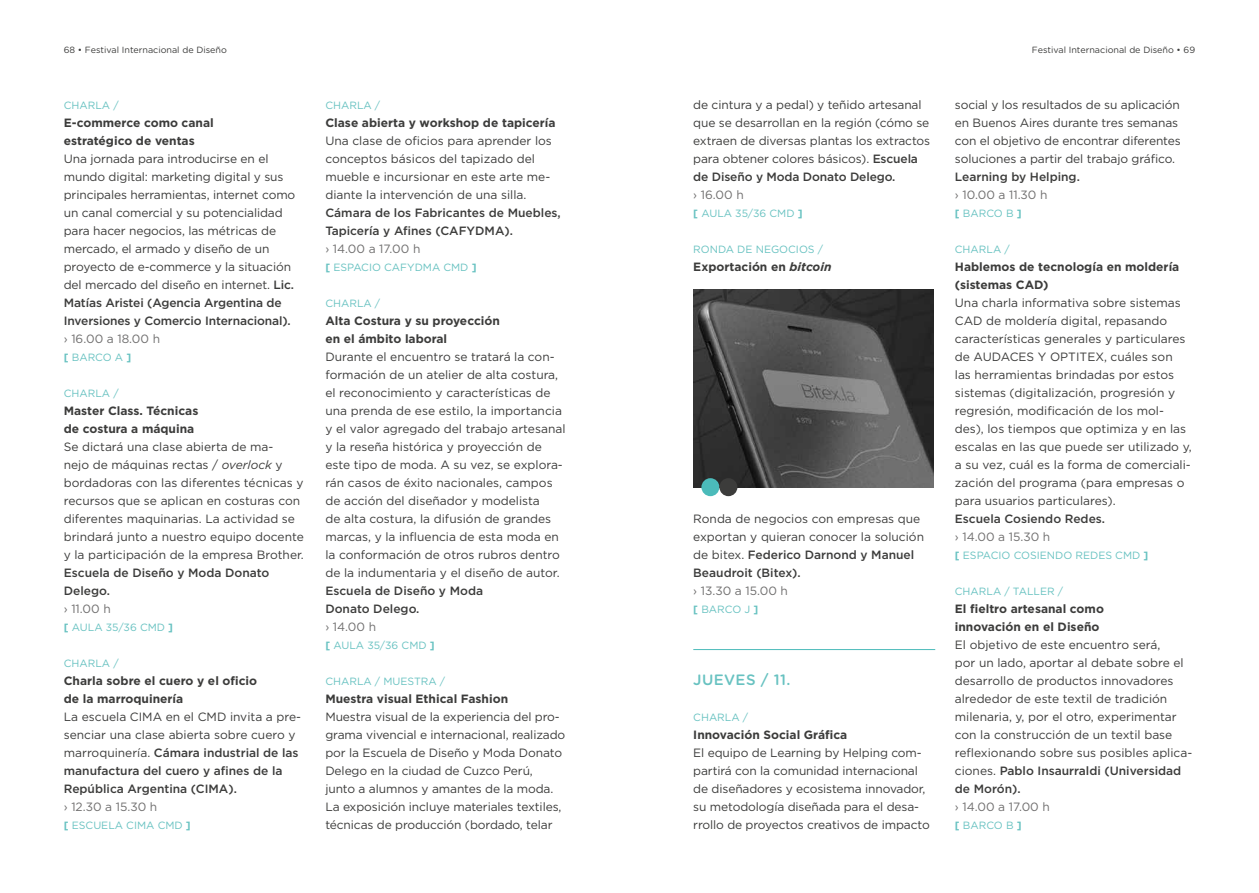
<style>
.page{position:relative;width:1259px;height:893px;background:#fff}
.page>*{position:absolute;margin:0;border:0;box-sizing:border-box;transform-origin:0 0}
.t1{font:500 15px "Gotham Rounded";letter-spacing:.025em;color:#68c2c1}
.t2{font:12px/18px "Gotham";color:#3c3c3b}
.t3{font:700 12px/18px "Gotham";color:#3c3c3b}
.t4{font:500 12px/18px "Gotham";color:#3c3c3b}
.t5{font:12px "Gotham";color:#706f6f}
.t6{font:10.5px "Gotham";color:#68c2c1}
.t7{font:9px "Gotham Rounded";color:#3c3c3b}
.s1{font-weight:500}
.s2{font-weight:700}
.s3{font-style:italic}
</style>
<div class="page">
<img style="left:693px;top:289px;width:240px;height:198px">
<hr style="left:693px;top:649px;width:242px;height:1px;background:#4bbbba">
<div style="left:701px;top:478px;width:18px;height:18px;background:#4bbbba;border-radius:50%"></div>
<div style="left:719px;top:478px;width:18px;height:18px;background:#3c3c3b;border-radius:50%"></div>
<p class="t7" style="left:64px;top:43px;width:165px">68 • Festival Internacional de Diseño</p>
<p class="t7" style="left:1032px;top:43px;width:165px">Festival Internacional de Diseño • 69</p>
<p class="t6" style="left:64px;top:99px;width:56px">CHARLA /</p>
<p class="t3" style="left:64px;top:114px;width:151px">E-commerce como canal estratégico de ventas</p>
<p class="t2" style="left:64px;top:150px;width:233px">Una jornada para introducirse en el mundo digital: marketing digital y sus principales herramientas, internet como un canal comercial y su potencialidad para hacer negocios, las métricas de mercado, el armado y diseño de un proyecto de e-commerce y la situación del mercado del diseño en internet. <span class="s1">Lic.<br>Matías Aristei (Agencia Argentina de Inversiones y Comercio Internacional).</span></p>
<p class="t5" style="left:64px;top:331px;width:98px">› 16.00 a 18.00 h</p>
<p class="t6" style="left:64px;top:351px;width:69px"><span class="s2">[</span> BARCO A <span class="s2">]</span></p>
<p class="t6" style="left:64px;top:387px;width:56px">CHARLA /</p>
<p class="t3" style="left:64px;top:402px;width:136px">Master Class. Técnicas de costura a máquina</p>
<p class="t2" style="left:64px;top:438px;width:242px">Se dictará una clase abierta de ma-<br>nejo de máquinas rectas / <span class="s3">overlock</span> y bordadoras con las diferentes técnicas y recursos que se aplican en costuras con diferentes maquinarias. La actividad se brindará junto a nuestro equipo docente y la participación de la empresa Brother.</p>
<p class="t4" style="left:64px;top:564px;width:207px">Escuela de Diseño y Moda Donato<br>Delego.</p>
<p class="t5" style="left:64px;top:601px;width:48px">› 11.00 h</p>
<p class="t6" style="left:64px;top:621px;width:111px"><span class="s2">[</span> AULA 35/36 CMD <span class="s2">]</span></p>
<p class="t6" style="left:64px;top:657px;width:56px">CHARLA /</p>
<p class="t3" style="left:64px;top:672px;width:195px">Charla sobre el cuero y el oficio de la marroquinería</p>
<p class="t2" style="left:64px;top:708px;width:239px">La escuela CIMA en el CMD invita a pre&shy;senciar una clase abierta sobre cuero y marroquinería. <span class="s1">Cámara industrial de las manufactura del cuero y afines de la República Argentina (CIMA).</span></p>
<p class="t5" style="left:64px;top:799px;width:95px">› 12.30 a 15.30 h</p>
<p class="t6" style="left:64px;top:819px;width:128px"><span class="s2">[</span> ESCUELA CIMA CMD <span class="s2">]</span></p>
<p class="t6" style="left:325px;top:99px;width:56px">CHARLA /</p>
<p class="t3" style="left:325px;top:114px;width:232px">Clase abierta y workshop de tapicería</p>
<p class="t2" style="left:325px;top:132px;width:228px">Una clase de oficios para aprender los conceptos básicos del tapizado del mueble e incursionar en este arte me&shy;diante la intervención de una silla.</p>
<p class="t4" style="left:325px;top:204px;width:237px">Cámara de los Fabricantes de Muebles,<br>Tapicería y Afines (CAFYDMA).</p>
<p class="t5" style="left:325px;top:241px;width:96px">› 14.00 a 17.00 h</p>
<p class="t6" style="left:325px;top:261px;width:153px"><span class="s2">[</span> ESPACIO CAFYDMA CMD <span class="s2">]</span></p>
<p class="t6" style="left:325px;top:297px;width:56px">CHARLA /</p>
<p class="t3" style="left:325px;top:312px;width:176px">Alta Costura y su proyección en el ámbito laboral</p>
<p class="t2" style="left:325px;top:348px;width:242px">Durante el encuentro se tratará la con&shy;formación de un atelier de alta costura, el reconocimiento y características de una prenda de ese estilo, la importancia y el valor agregado del trabajo artesanal y la reseña histórica y proyección de este tipo de moda. A su vez, se explora&shy;rán casos de éxito nacionales, campos de acción del diseñador y modelista<br>de alta costura, la difusión de grandes marcas, y la influencia de esta moda en la conformación de otros rubros dentro de la indumentaria y el diseño de autor.</p>
<p class="t4" style="left:325px;top:582px;width:159px">Escuela de Diseño y Moda<br>Donato Delego.</p>
<p class="t5" style="left:325px;top:619px;width:52px">› 14.00 h</p>
<p class="t6" style="left:325px;top:639px;width:111px"><span class="s2">[</span> AULA 35/36 CMD <span class="s2">]</span></p>
<p class="t6" style="left:325px;top:675px;width:121px">CHARLA / MUESTRA /</p>
<p class="t3" style="left:325px;top:690px;width:184px">Muestra visual Ethical Fashion</p>
<p class="t2" style="left:325px;top:708px;width:241px">Muestra visual de la experiencia del pro&shy;grama vivencial e internacional, realizado por la Escuela de Diseño y Moda Donato Delego en la ciudad de Cuzco Perú, junto a alumnos y amantes de la moda.<br>La exposición incluye materiales textiles, técnicas de producción (bordado, telar</p>
<p class="t2" style="left:693px;top:96px;width:238px">de cintura y a pedal) y teñido artesanal que se desarrollan en la región (cómo se extraen de diversas plantas los extractos para obtener colores básicos). <span class="s1">Escuela de Diseño y Moda Donato Delego.</span></p>
<p class="t5" style="left:693px;top:187px;width:52px">› 16.00 h</p>
<p class="t6" style="left:693px;top:207px;width:111px"><span class="s2">[</span> AULA 35/36 CMD <span class="s2">]</span></p>
<p class="t6" style="left:693px;top:243px;width:131px">RONDA DE NEGOCIOS /</p>
<p class="t3" style="left:693px;top:258px;width:140px">Exportación en <span class="s3">bitcoin</span></p>
<p class="t2" style="left:693px;top:510px;width:232px">Ronda de negocios con empresas que exportan y quieran conocer la solución de bitex. <span class="s1">Federico Darnond y Manuel<br>Beaudroit (Bitex).</span></p>
<p class="t5" style="left:693px;top:583px;width:96px">› 13.30 a 15.00 h</p>
<p class="t6" style="left:693px;top:603px;width:66px"><span class="s2">[</span> BARCO J <span class="s2">]</span></p>
<p class="t1" style="left:693px;top:669px;width:99px">JUEVES / 11.</p>
<p class="t6" style="left:693px;top:711px;width:56px">CHARLA /</p>
<p class="t3" style="left:693px;top:726px;width:155px">Innovación Social Gráfica</p>
<p class="t2" style="left:693px;top:744px;width:238px">El equipo de Learning by Helping com&shy;partirá con la comunidad internacional de diseñadores y ecosistema innovador, su metodología diseñada para el desa&shy;rrollo de proyectos creativos de impacto</p>
<p class="t2" style="left:955px;top:96px;width:227px">social y los resultados de su aplicación en Buenos Aires durante tres semanas con el objetivo de encontrar diferentes soluciones a partir del trabajo gráfico.</p>
<p class="t4" style="left:955px;top:168px;width:126px">Learning by Helping.</p>
<p class="t5" style="left:955px;top:187px;width:94px">› 10.00 a 11.30 h</p>
<p class="t6" style="left:955px;top:207px;width:68px"><span class="s2">[</span> BARCO B <span class="s2">]</span></p>
<p class="t6" style="left:955px;top:243px;width:56px">CHARLA /</p>
<p class="t3" style="left:955px;top:258px;width:226px">Hablemos de tecnología en moldería (sistemas CAD)</p>
<p class="t2" style="left:955px;top:294px;width:238px">Una charla informativa sobre sistemas CAD de moldería digital, repasando características generales y particulares de AUDACES Y OPTITEX, cuáles son las herramientas brindadas por estos sistemas (digitalización, progresión y regresión, modificación de los mol&shy;des), los tiempos que optimiza y en las escalas en las que puede ser utilizado y, a su vez, cuál es la forma de comerciali&shy;zación del programa (para empresas o para usuarios particulares).</p>
<p class="t4" style="left:955px;top:510px;width:152px">Escuela Cosiendo Redes.</p>
<p class="t5" style="left:955px;top:529px;width:97px">› 14.00 a 15.30 h</p>
<p class="t6" style="left:955px;top:549px;width:195px"><span class="s2">[</span> ESPACIO COSIENDO REDES CMD <span class="s2">]</span></p>
<p class="t6" style="left:955px;top:585px;width:110px">CHARLA / TALLER /</p>
<p class="t3" style="left:955px;top:600px;width:151px">El fieltro artesanal como innovación en el Diseño</p>
<p class="t2" style="left:955px;top:636px;width:239px">El objetivo de este encuentro será,<br>por un lado, aportar al debate sobre el desarrollo de productos innovadores alrededor de este textil de tradición milenaria, y, por el otro, experimentar con la construcción de un textil base reflexionando sobre sus posibles aplica&shy;ciones. <span class="s1">Pablo Insaurraldi (Universidad de Morón).</span></p>
<p class="t5" style="left:955px;top:799px;width:96px">› 14.00 a 17.00 h</p>
<p class="t6" style="left:955px;top:819px;width:68px"><span class="s2">[</span> BARCO B <span class="s2">]</span></p>
</div>
